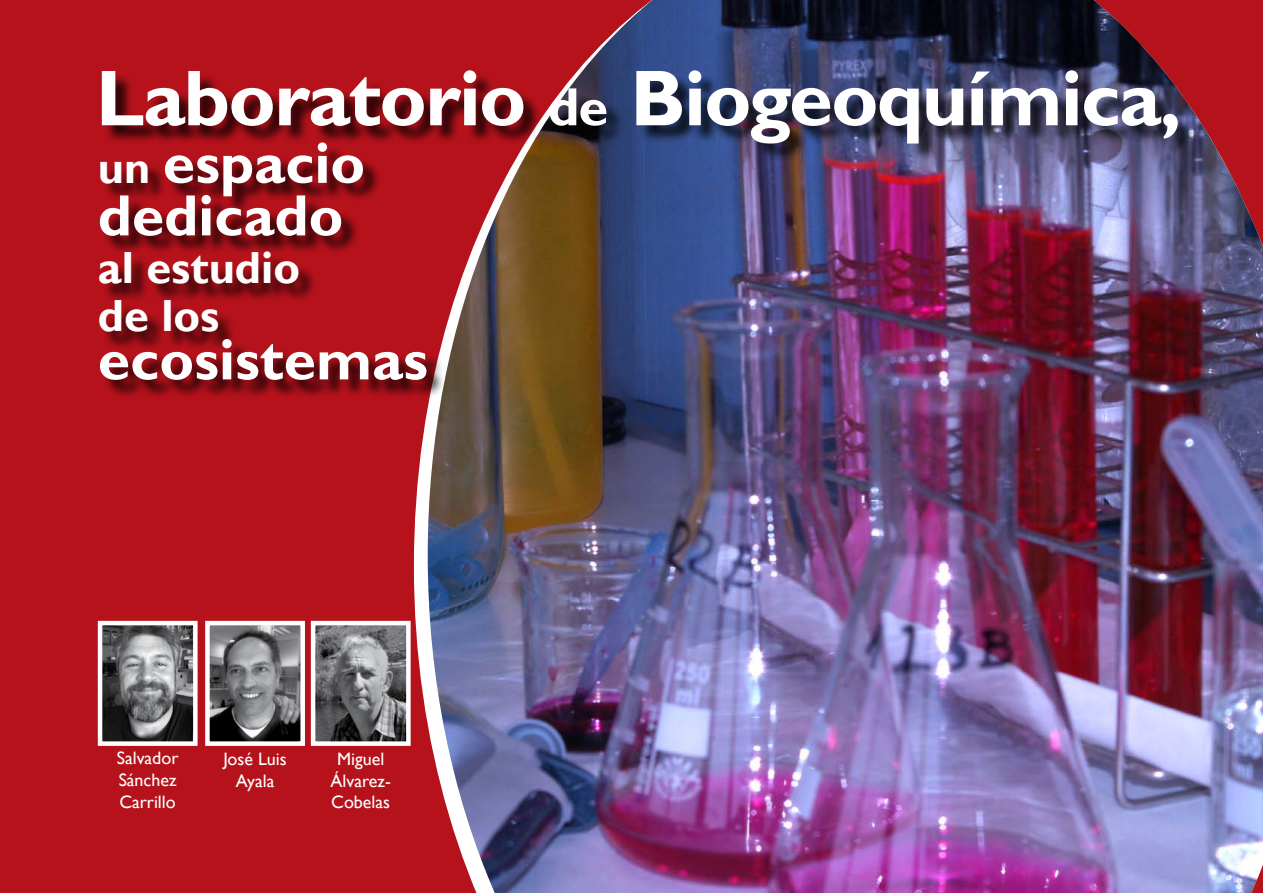
<style>
.page{position:relative;width:1263px;height:893px;background:#b5121b}
.page>*{position:absolute;margin:0;border:0;box-sizing:border-box;transform-origin:0 0}
.t1{font:700 79.5px "Gill Sans";letter-spacing:-.02em;color:#fff}
.t2{font:700 58.5px/52.5px "Gill Sans";color:#fff}
.t3{font:700 45px/48px "Gill Sans";color:#fff}
.t4{font:18px/21.6px "Gill Sans";color:#fff;text-align:center}
.s1{font-size:54px}
.s2{font-size:45px}
</style>
<div class="page">
<div style="left:102px;top:145px;width:343px;height:254px;background:#000;opacity:.75"></div>
<img style="left:210px;top:626px;width:90px;height:115px">
<div style="left:205px;top:621px;width:100px;height:125px;border:4px solid #fff"></div>
<img style="left:428px;top:0;width:835px;height:893px">
<img style="left:316px;top:626px;width:90px;height:115px">
<div style="left:311px;top:621px;width:100px;height:125px;border:4px solid #fff"></div>
<img style="left:103px;top:626px;width:90px;height:115px">
<div style="left:98px;top:621px;width:100px;height:125px;border:4px solid #fff"></div>
<div style="left:104px;top:73px;width:1093px;height:89px;background:#000;opacity:.75"></div>
<h1 class="t1" style="left:96px;top:51px;width:1087px">Laboratorio <span class="s1">de</span> Biogeoquímica,</h1>
<h2 class="t2" style="left:98px;top:138px;width:269px"><span class="s2">un</span> espacio dedicado</h2>
<h3 class="t3" style="left:98px;top:245px;width:204px">al estudio de los</h3>
<h2 class="t2" style="left:98px;top:335px;width:332px">ecosistemas</h2>
<p class="t4" style="left:117px;top:748px;width:63px;text-align:justify">Salvador Sánchez Carrillo</p>
<p class="t4" style="left:223px;top:749px;width:65px">José Luis<br>Ayala</p>
<p class="t4" style="left:331px;top:749px;width:62px">Miguel<br>Álvarez-<br>Cobelas</p>
</div>
